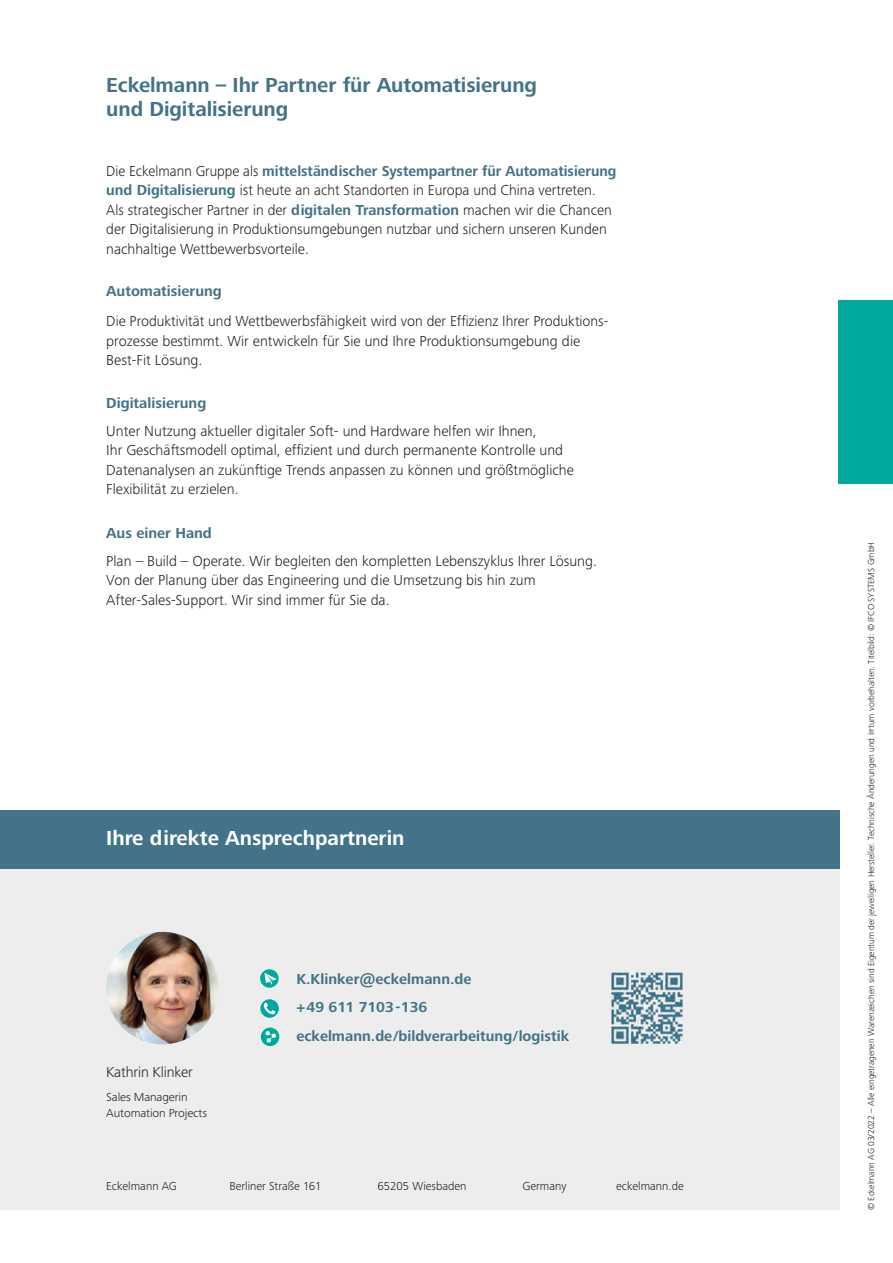
<style>
.page{position:relative;width:893px;height:1263px;background:#fff}
.page>*{position:absolute;margin:0;border:0;box-sizing:border-box;transform-origin:0 0}
.Headline{font:700 21px/24px "Frutiger Next Pro";letter-spacing:-.005em;color:#427388}
.Fließtext{font:700 21px "Frutiger Next Pro";color:#fff}
.Fließtext-2{font:300 15px/19.5px "Frutiger Next Pro";color:#231f20}
.Fließtext-3{font:300 15px/19.5px "Frutiger Next Pro";color:#231f20;scale:.96 1}
.Fließtext-4{font:700 15px/28.5px "Frutiger Next Pro";color:#427388}
.Fließtext-5{font:300 12px "Frutiger Next Pro";color:#231f20}
.Fließtext-6{font:300 12px/16.5px "Frutiger Next Pro";color:#231f20;scale:1.04 1}
.Fließtext_8_5pt_2spa{font:300 9px "Frutiger Next Pro";letter-spacing:-.01em;color:#231f20}
.s1{font-weight:700;color:#427388}
</style>
<div class="page">
<div style="left:0;top:870px;width:840px;height:340px;background:#ecedec"></div>
<div style="left:0;top:810px;width:840px;height:59px;background:#427388"></div>
<div style="left:839px;top:300px;width:54px;height:184px;background:#00a99d"></div>
<svg style="left:260px;top:969px;width:19px;height:19px"></svg>
<svg style="left:265px;top:973px;width:2px;height:10px"></svg>
<svg style="left:260px;top:999px;width:19px;height:19px"></svg>
<svg style="left:261px;top:1027px;width:18px;height:19px"></svg>
<img style="left:611px;top:972px;width:72px;height:72px">
<img style="left:106px;top:932px;width:113px;height:112px;border-radius:56px">
<p class="Headline" style="left:106px;top:73px;width:432px">Eckelmann – Ihr Partner für Automatisierung und Digitalisierung</p>
<p class="Fließtext-3" style="left:106px;top:161px;width:533px">Die Eckelmann Gruppe als <span class="s1">mittelständischer Systempartner für Automatisierung und Digitalisierung</span> ist heute an acht Standorten in Europa und China vertreten.<br>Als strategischer Partner in der <span class="s1">digitalen Transformation</span> machen wir die Chancen der Digitalisierung in Produktionsumgebungen nutzbar und sichern unseren Kunden nachhaltige Wettbewerbsvorteile.</p>
<p class="Fließtext-4" style="left:106px;top:277px;width:117px">Automatisierung</p>
<p class="Fließtext-2" style="left:106px;top:311px;width:504px">Die Produktivität und Wettbewerbsfähigkeit wird von der Effizienz Ihrer Produktions&shy;prozesse bestimmt. Wir entwickeln für Sie und Ihre Produktionsumgebung die<br>Best-Fit Lösung.</p>
<p class="Fließtext-4" style="left:106px;top:388px;width:101px">Digitalisierung</p>
<p class="Fließtext-2" style="left:106px;top:421px;width:469px">Unter Nutzung aktueller digitaler Soft- und Hardware helfen wir Ihnen,<br>Ihr Geschäftsmodell optimal, effizient und durch permanente Kontrolle und Datenanalysen an zukünftige Trends anpassen zu können und größtmögliche Flexibilität zu erzielen.</p>
<p class="Fließtext-4" style="left:106px;top:518px;width:107px">Aus einer Hand</p>
<p class="Fließtext-2" style="left:106px;top:551px;width:492px">Plan – Build – Operate. Wir begleiten den kompletten Lebenszyklus Ihrer Lösung.<br>Von der Planung über das Engineering und die Umsetzung bis hin zum<br>After-Sales-Support. Wir sind immer für Sie da.</p>
<p class="Fließtext" style="left:106px;top:826px;width:300px">Ihre direkte Ansprechpartnerin</p>
<p class="Fließtext-2" style="left:106px;top:1062px;width:88px">Kathrin Klinker</p>
<p class="Fließtext-6" style="left:106px;top:1088px;width:98px">Sales Managerin<br>Automation Projects</p>
<p class="Fließtext-4" style="left:296px;top:965px;width:274px">K.Klinker@eckelmann.de<br>+49 611 7103-136 eckelmann.de/bildverarbeitung/logistik</p>
<p class="Fließtext-5" style="left:106px;top:1179px;width:72px">Eckelmann AG</p>
<p class="Fließtext-5" style="left:229px;top:1179px;width:94px">Berliner Straße 161</p>
<p class="Fließtext-5" style="left:377px;top:1179px;width:91px">65205 Wiesbaden</p>
<p class="Fließtext-5" style="left:522px;top:1179px;width:46px">Germany</p>
<p class="Fließtext-5" style="left:616px;top:1179px;width:69px">eckelmann.de</p>
<p class="Fließtext_8_5pt_2spa" style="left:866px;top:1210px;width:670px;rotate:-90deg">© Eckelmann AG 03/2022 – Alle eingetragenen Warenzeichen sind Eigentum der jeweiligen Hersteller. Technische Änderungen und Irrtum vorbehalten. Titelbild: © IFCO SYSTEMS GmbH</p>
</div>
